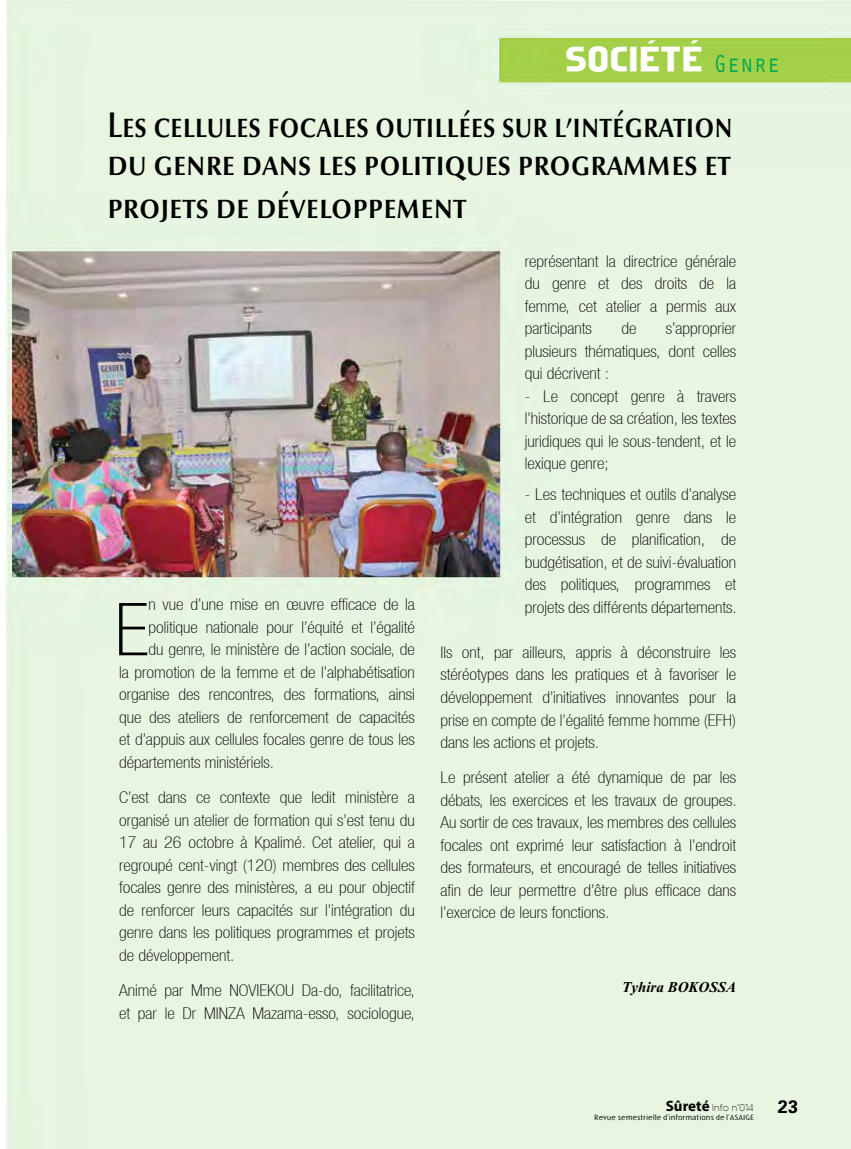
<style>
.page{position:relative;width:851px;height:1149px;background:#fff}
.page>*{position:absolute;margin:0;border:0;box-sizing:border-box;transform-origin:0 0}
.t1{font:72.3px "Context Reprise Thin Cond S Si Normal";color:#000;scale:1.11 1}
.t2{font:36px/37.5px "Optima Nova LT Demi SC";color:#000;scale:.85 1}
.t3{font:36px "Optima Nova LT Demi SC";color:#000;scale:.9 1}
.t4{font:33.75px "Agate SSK";letter-spacing:-.02em;color:#fff;scale:1.2 1}
.t5{font:700 18px "Univers";color:#000}
.t6{font:16.2px/22.5px "Context Reprise Thin Cond S Si Normal";color:#000;text-align:justify;scale:1.11 1}
.t7{font:italic 700 15px "Times New Roman";color:#000}
.t8{font:9px "Avant";color:#000}
.t9{font:300 7.2px "Linotype Spitz";color:#000;scale:1.25 1}
.s1{font-family:"Orator Std";font-size:25.5px;color:#00a651}
.s2{font-family:"Myriad Pro";font-weight:700;font-size:15px}
</style>
<div class="page">
<img style="left:5px;top:0;width:845px;height:1148px">
<h3 class="t4" style="left:564px;top:40px;width:181px">Société <span class="s1">Genre</span></h3>
<h2 class="t2" style="left:107px;top:107px;width:737px">Les cellules focales outillées sur l’intégration du genre dans les politiques programmes et</h2>
<h2 class="t3" style="left:107px;top:185px;width:400px">projets de développement</h2>
<h1 class="t1" style="left:114px;top:588px;width:32px">E</h1>
<p class="t6" style="left:148px;top:593px;width:241px">n vue d’une mise en œuvre efficace de la</p>
<p class="t6" style="left:148px;top:615px;width:241px">politique nationale pour l’équité et l’égalité</p>
<p class="t6" style="left:148px;top:638px;width:241px">du genre, le ministère de l’action sociale, de</p>
<p class="t6" style="left:119px;top:660px;width:268px">la promotion de la femme et de l’alphabétisation</p>
<p class="t6" style="left:119px;top:683px;width:268px">organise des rencontres, des formations, ainsi</p>
<p class="t6" style="left:119px;top:705px;width:268px">que des ateliers de renforcement de capacités</p>
<p class="t6" style="left:119px;top:728px;width:268px">et d’appuis aux cellules focales genre de tous les</p>
<p class="t6" style="left:119px;top:750px;width:141px">départements ministériels.</p>
<p class="t6" style="left:119px;top:785px;width:268px">C’est dans ce contexte que ledit ministère a organisé un atelier de formation qui s’est tenu du 17 au 26 octobre à Kpalimé. Cet atelier, qui a regroupé cent-vingt (120) membres des cellules focales genre des ministères, a eu pour objectif de renforcer leurs capacités sur l’intégration du genre dans les politiques programmes et projets de développement.</p>
<p class="t6" style="left:119px;top:978px;width:268px">Animé par Mme NOVIEKOU Da-do, facilitatrice, et par le Dr MINZA Mazama-esso, sociologue,</p>
<p class="t6" style="left:525px;top:249px;width:192px">représentant la directrice générale du genre et des droits de la femme, cet atelier a permis aux participants</p>
<p class="t6" style="left:525px;top:317px;width:192px;text-indent:141px">s’approprier plusieurs thématiques, dont celles qui décrivent :</p>
<p class="t6" style="left:525px;top:384px;width:192px">- Le concept genre à travers l’historique de sa création, les textes juridiques qui le sous-tendent, et le lexique genre;</p>
<p class="t6" style="left:525px;top:483px;width:192px">- Les techniques et outils d’analyse et d’intégration genre dans le processus de planification, de budgétisation, et de suivi-évaluation des politiques, programmes et projets des différents départements.</p>
<p class="t6" style="left:440px;top:640px;width:268px">Ils ont, par ailleurs, appris à déconstruire les stéréotypes dans les pratiques et à favoriser le développement d’initiatives innovantes pour la prise en compte de l’égalité femme homme (EFH) dans les actions et projets.</p>
<p class="t6" style="left:440px;top:766px;width:268px">Le présent atelier a été dynamique de par les débats, les exercices et les travaux de groupes.<br>Au sortir de ces travaux, les membres des cellules focales ont exprimé leur satisfaction à l’endroit des formateurs, et encouragé de telles initiatives afin de leur permettre d’être plus efficace dans l’exercice de leurs fonctions.</p>
<p class="t6" style="left:621px;top:317px;width:15px">de</p>
<p class="t7" style="left:622px;top:978px;width:115px">Tyhira BOKOSSA</p>
<p class="t8" style="left:665px;top:1101px;width:89px"><span class="s2">Sûreté</span> Info n°014</p>
<p class="t9" style="left:594px;top:1112px;width:129px">Revue semestrielle d’informations de l’ASAIGE</p>
<p class="t5" style="left:777px;top:1095px;width:22px">23</p>
</div>
